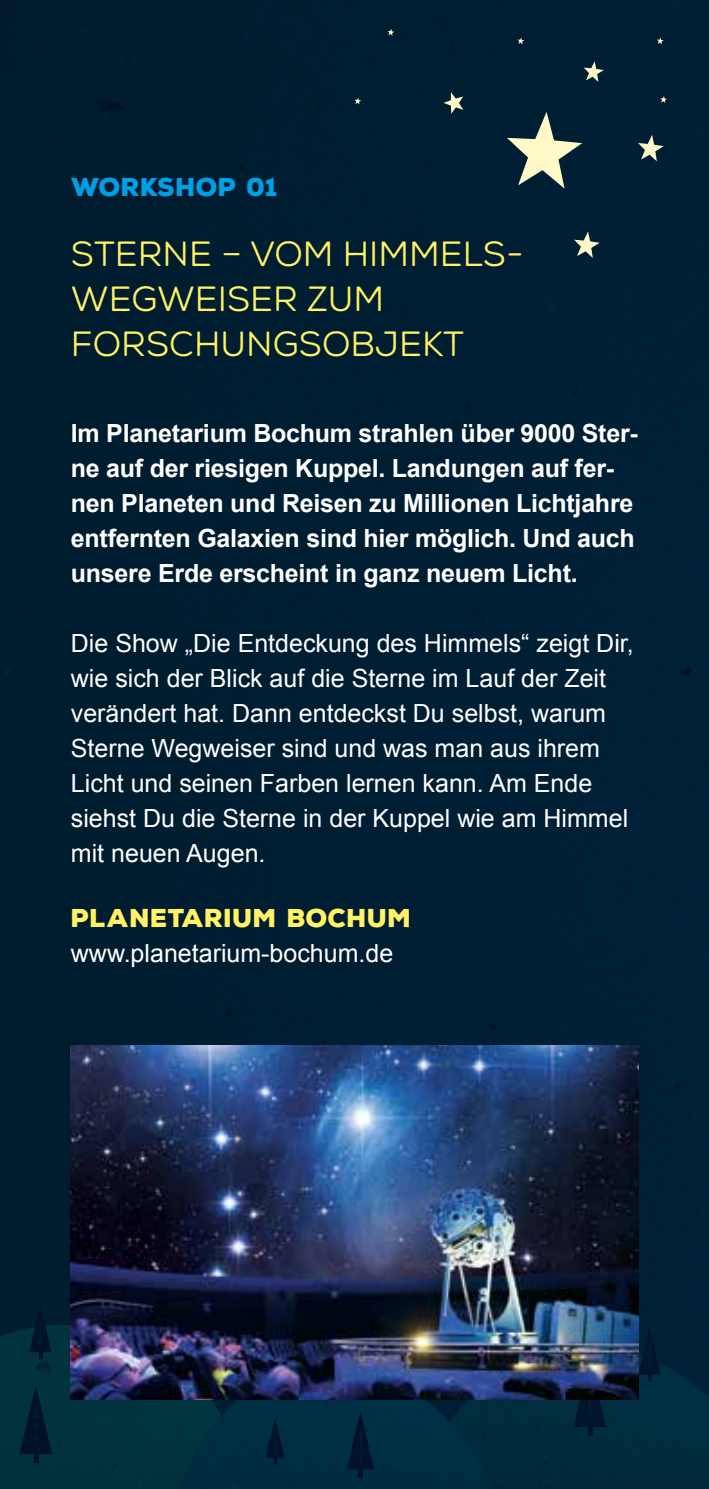
<style>
.page{position:relative;width:709px;height:1489px;background:#fff}
.page>*{position:absolute;margin:0;border:0;box-sizing:border-box;transform-origin:0 0}
.t1{font:35px/45px "Nexa Rust Sans";color:#fff264}
.t2{font:25px/35px "Arial";color:#fff}
.t3{font:700 25px/35px "Arial";letter-spacing:-.01em;color:#fff}
.t4{font:900 25px "Nexa Rust Sans";letter-spacing:.01em;color:#fff264}
.t5{font:900 25px "Nexa Rust Sans";letter-spacing:.01em;color:#009ee3}
</style>
<div class="page">
<img style="left:0;top:0;width:709px;height:1488px">
<svg style="left:507px;top:112px;width:75px;height:77px;background:#566865"></svg>
<svg style="left:443px;top:92px;width:20px;height:22px"></svg>
<svg style="left:574px;top:231px;width:25px;height:27px"></svg>
<svg style="left:583px;top:61px;width:20px;height:21px"></svg>
<svg style="left:638px;top:135px;width:25px;height:26px"></svg>
<svg style="left:517px;top:37px;width:7px;height:7px"></svg>
<svg style="left:354px;top:97px;width:7px;height:7px"></svg>
<svg style="left:660px;top:96px;width:7px;height:7px"></svg>
<svg style="left:657px;top:37px;width:6px;height:7px"></svg>
<svg style="left:387px;top:29px;width:7px;height:7px"></svg>
<img style="left:71px;top:1045px;width:567px;height:354px">
<p class="t5" style="left:71px;top:170px;width:208px">WORKSHOP 01</p>
<h1 class="t1" style="left:71px;top:231px;width:454px">STERNE – VOM HIMMELS-<br>WEGWEISER ZUM<br>FORSCHUNGSOBJEKT</h1>
<p class="t3" style="left:71px;top:416px;width:568px">Im Planetarium Bochum strahlen über 9000 Ster&shy;ne auf der riesigen Kuppel. Landungen auf fer&shy;nen Planeten und Reisen zu Millionen Lichtjahre entfernten Galaxien sind hier möglich. Und auch unsere Erde erscheint in ganz neuem Licht.</p>
<p class="t2" style="left:71px;top:626px;width:564px">Die Show „Die Entdeckung des Himmels“ zeigt Dir, wie sich der Blick auf die Sterne im Lauf der Zeit verändert hat. Dann entdeckst Du selbst, warum Sterne Wegweiser sind und was man aus ihrem Licht und seinen Farben lernen kann. Am Ende siehst Du die Sterne in der Kuppel wie am Himmel mit neuen Augen.</p>
<p class="t4" style="left:71px;top:901px;width:342px">PLANETARIUM BOCHUM</p>
<p class="t2" style="left:71px;top:936px;width:324px">www.planetarium-bochum.de</p>
</div>
